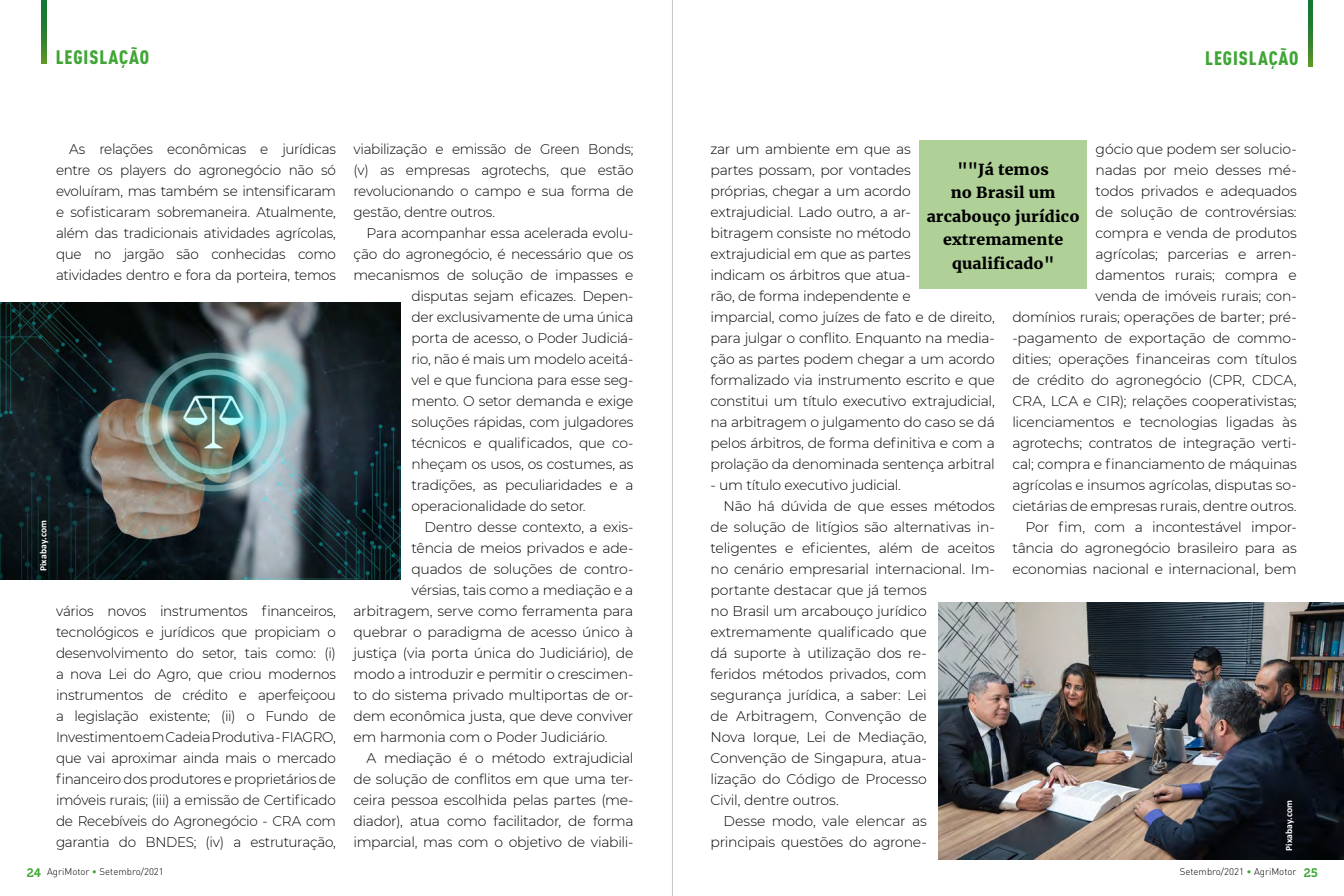
<style>
.page{position:relative;width:1344px;height:896px;background:#fff}
.page>*{position:absolute;margin:0;border:0;box-sizing:border-box;transform-origin:0 0}
.t1{font:900 condensed 19.25px "DIN Pro";letter-spacing:.05em;color:#3fa535}
.t2{font:900 15.05px/23.4px "Merriweather";letter-spacing:.01em;color:#000;text-align:center;scale:1.06 1}
.t3{font:300 14px/21px "Montserrat";letter-spacing:-.02em;color:#000;text-align:justify}
.t4{font:12.25px "Museo 700";color:#3fa535}
.t5{font:300 9.62px "DIN Pro";color:#000}
.t6{font:700 9.62px "Calibri";color:#fff}
.s1{color:#3fa535}
</style>
<div class="page">
<img style="left:0;top:302px;width:400px;height:278px">
<img style="left:938px;top:603px;width:406px;height:256px">
<div style="left:919px;top:140px;width:168px;height:149px;background:#afd097"></div>
<svg style="left:42px;top:0;width:4px;height:64px"></svg>
<svg style="left:1308px;top:0;width:5px;height:66px"></svg>
<hr style="left:672px;top:0;width:1px;height:896px;background:#808080">
<h1 class="t1" style="left:56px;top:43px;width:95px">LEGISLAÇÃO</h1>
<h1 class="t1" style="left:1205px;top:43px;width:95px">LEGISLAÇÃO</h1>
<p class="t3" style="left:56px;top:138px;width:282px;text-indent:13px">As relações econômicas e jurídicas entre os players do agronegócio não só evoluíram, mas também se intensificaram e sofisticaram sobremaneira. Atualmente, além das tradicionais atividades agrícolas, que no jargão são conhecidas como atividades dentro e fora da porteira, temos</p>
<p class="t3" style="left:354px;top:138px;width:282px">viabilização e emissão de Green Bonds; (v) as empresas agrotechs, que estão revolucionando o campo e sua forma de gestão, dentre outros.</p>
<p class="t3" style="left:367px;top:222px;width:268px">Para acompanhar essa acelerada evolu-</p>
<p class="t3" style="left:354px;top:243px;width:281px">ção do agronegócio, é necessário que os</p>
<p class="t3" style="left:354px;top:264px;width:281px">mecanismos de solução de impasses e</p>
<p class="t3" style="left:412px;top:285px;width:223px">disputas sejam eficazes. Depen-</p>
<p class="t3" style="left:412px;top:306px;width:223px">der exclusivamente de uma única</p>
<p class="t3" style="left:412px;top:327px;width:223px">porta de acesso, o Poder Judiciá-</p>
<p class="t3" style="left:412px;top:348px;width:223px">rio, não é mais um modelo aceitá-</p>
<p class="t3" style="left:412px;top:369px;width:223px">vel e que funciona para esse seg-</p>
<p class="t3" style="left:412px;top:390px;width:223px">mento. O setor demanda e exige</p>
<p class="t3" style="left:412px;top:411px;width:223px">soluções rápidas, com julgadores</p>
<p class="t3" style="left:412px;top:432px;width:223px">técnicos e qualificados, que co-</p>
<p class="t3" style="left:412px;top:453px;width:223px">nheçam os usos, os costumes, as</p>
<p class="t3" style="left:412px;top:474px;width:223px">tradições, as peculiaridades e a</p>
<p class="t3" style="left:412px;top:495px;width:176px">operacionalidade do setor.</p>
<p class="t3" style="left:425px;top:516px;width:210px">Dentro desse contexto, a exis-</p>
<p class="t3" style="left:412px;top:537px;width:223px">tência de meios privados e ade-</p>
<p class="t3" style="left:412px;top:558px;width:223px">quados de soluções de contro-</p>
<p class="t3" style="left:412px;top:579px;width:223px">vérsias, tais como a mediação e a</p>
<p class="t3" style="left:353px;top:600px;width:281px">arbitragem, serve como ferramenta para</p>
<p class="t3" style="left:353px;top:621px;width:281px">quebrar o paradigma de acesso único à</p>
<p class="t3" style="left:353px;top:642px;width:281px">justiça (via porta única do Judiciário), de</p>
<p class="t3" style="left:353px;top:663px;width:281px">modo a introduzir e permitir o crescimen-</p>
<p class="t3" style="left:353px;top:684px;width:281px">to do sistema privado multiportas de or-</p>
<p class="t3" style="left:353px;top:705px;width:282px">dem econômica justa, que deve conviver</p>
<p class="t3" style="left:353px;top:726px;width:256px">em harmonia com o Poder Judiciário.</p>
<p class="t3" style="left:367px;top:747px;width:268px">A mediação é o método extrajudicial</p>
<p class="t3" style="left:353px;top:768px;width:281px">de solução de conflitos em que uma ter-</p>
<p class="t3" style="left:353px;top:789px;width:281px">ceira pessoa escolhida pelas partes (me-</p>
<p class="t3" style="left:353px;top:810px;width:281px">diador), atua como facilitador, de forma</p>
<p class="t3" style="left:353px;top:831px;width:281px">imparcial, mas com o objetivo de viabili-</p>
<p class="t6" style="left:37px;top:571px;width:52px;rotate:-90deg">Pixabay.com</p>
<p class="t3" style="left:56px;top:600px;width:282px">vários novos instrumentos financeiros, tecnológicos e jurídicos que propiciam o desenvolvimento do setor, tais como: (i) a nova Lei do Agro, que criou modernos instrumentos de crédito e aperfeiçoou a legislação existente; (ii) o Fundo de Investimento em Cadeia Produtiva - FIAGRO, que vai aproximar ainda mais o mercado financeiro dos produtores e proprietários de imóveis rurais; (iii) a emissão de Certificado de Recebíveis do Agronegócio - CRA com garantia do BNDES; (iv) a estruturação,</p>
<p class="t3" style="left:710px;top:138px;width:286px;text-align:left">zar um ambiente em que as<br>partes possam, por vontades<br>próprias, chegar a um acordo extrajudicial. Lado outro, a ar-<br>bitragem consiste no método<br>extrajudicial em que as partes<br>indicam os árbitros que atua-<br>rão, de forma independente e<br>imparcial, como juízes de fato e de direito, para julgar o conflito. Enquanto na media&shy;ção as partes podem chegar a um acordo formalizado via instrumento escrito e que constitui um título executivo extrajudicial, na arbitragem o julgamento do caso se dá pelos árbitros, de forma definitiva e com a prolação da denominada sentença arbitral</p>
<p class="t3" style="left:710px;top:474px;width:192px">- um título executivo judicial.</p>
<p class="t3" style="left:724px;top:495px;width:273px">Não há dúvida de que esses métodos</p>
<p class="t3" style="left:710px;top:516px;width:286px">de solução de litígios são alternativas in-</p>
<p class="t3" style="left:710px;top:537px;width:286px">teligentes e eficientes, além de aceitos</p>
<p class="t3" style="left:710px;top:558px;width:286px">no cenário empresarial internacional. Im-</p>
<p class="t3" style="left:710px;top:579px;width:218px">portante destacar que já temos</p>
<p class="t3" style="left:710px;top:600px;width:218px">no Brasil um arcabouço jurídico</p>
<p class="t3" style="left:710px;top:621px;width:218px">extremamente qualificado que</p>
<p class="t3" style="left:710px;top:642px;width:218px">dá suporte à utilização dos re-</p>
<p class="t3" style="left:710px;top:663px;width:218px">feridos métodos privados, com</p>
<p class="t3" style="left:710px;top:684px;width:218px">segurança jurídica, a saber: Lei</p>
<p class="t3" style="left:710px;top:705px;width:218px">de Arbitragem, Convenção de</p>
<p class="t3" style="left:710px;top:726px;width:218px">Nova Iorque, Lei de Mediação,</p>
<p class="t3" style="left:710px;top:747px;width:218px">Convenção de Singapura, atua-</p>
<p class="t3" style="left:710px;top:768px;width:218px">lização do Código de Processo</p>
<p class="t3" style="left:710px;top:789px;width:130px">Civil, dentre outros.</p>
<p class="t3" style="left:724px;top:810px;width:205px">Desse modo, vale elencar as</p>
<p class="t3" style="left:710px;top:831px;width:218px">principais questões do agrone-</p>
<p class="t3" style="left:1012px;top:138px;width:286px;text-align:right">gócio que podem ser solucio-<br>nadas por meio desses mé-<br>todos privados e adequados<br>de solução de controvérsias:<br>compra e venda de produtos<br>agrícolas; parcerias e arren-<br>damentos rurais; compra e<br>venda de imóveis rurais; con-<br>domínios rurais; operações de barter; pré--pagamento de exportação de commo&shy;dities; operações financeiras com títulos de crédito do agronegócio (CPR, CDCA, CRA, LCA e CIR); relações cooperativistas; licenciamentos e tecnologias ligadas às agrotechs; contratos de integração verti&shy;cal; compra e financiamento de máquinas agrícolas e insumos agrícolas, disputas so&shy;cietárias de empresas rurais, dentre outros.<br>Por fim, com a incontestável impor&shy;tância do agronegócio brasileiro para as economias nacional e internacional, bem</p>
<p class="t2" style="left:927px;top:157px;width:146px">""Já temos<br>no Brasil um arcabouço jurídico extremamente qualificado"</p>
<p class="t6" style="left:1282px;top:851px;width:52px;rotate:-90deg">Pixabay.com</p>
<p class="t5" style="left:47px;top:864px;width:118px">AgriMotor <span class="s1">•</span> Setembro/2021</p>
<p class="t5" style="left:1180px;top:864px;width:118px">Setembro/2021 <span class="s1">•</span> AgriMotor</p>
<p class="t4" style="left:27px;top:866px;width:16px">24</p>
<p class="t4" style="left:1304px;top:866px;width:16px">25</p>
</div>
